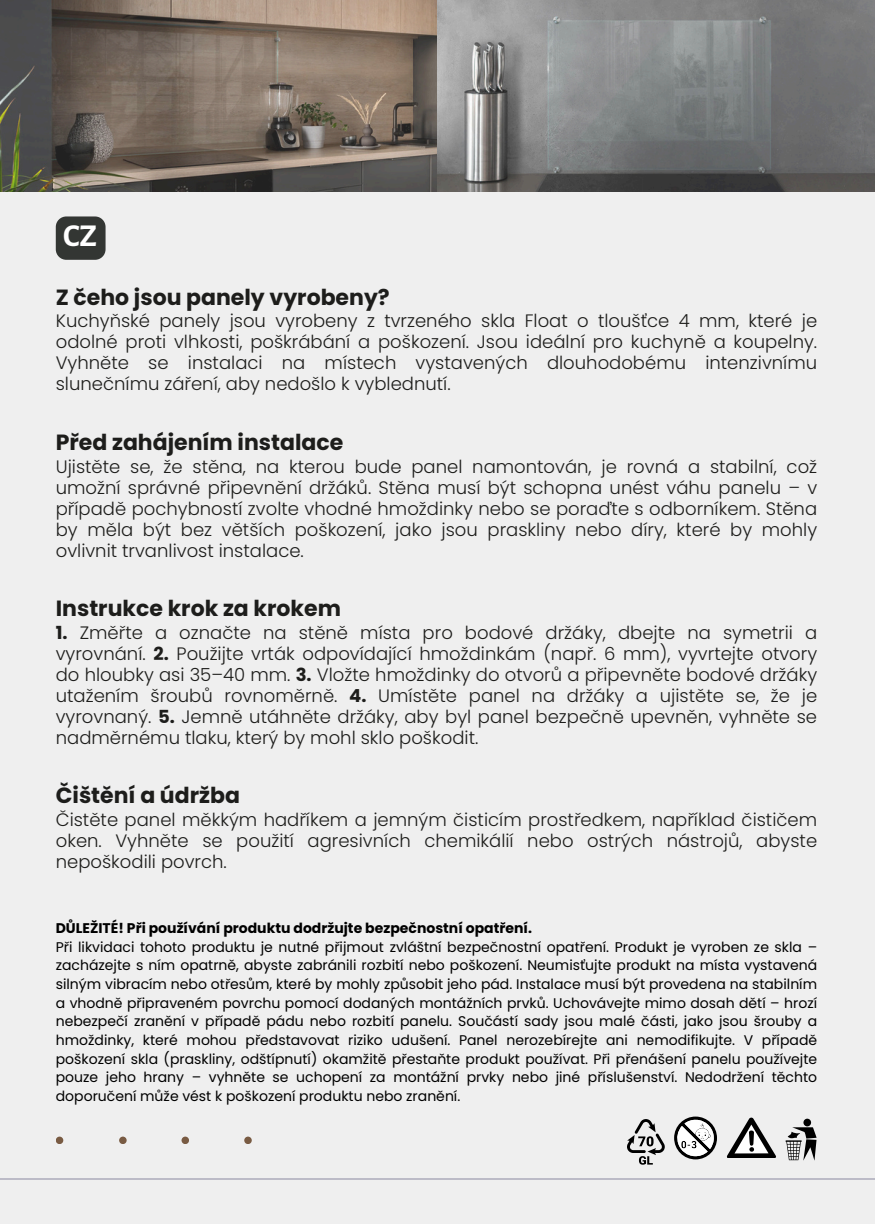
<style>
.page{position:relative;width:875px;height:1224px;background:#fff}
.page>*{position:absolute;margin:0;border:0;box-sizing:border-box;transform-origin:0 0}
.t1{font:700 32px "Alegreya Sans";color:#fff}
.t2{font:700 22px "Poppins";color:#1d1d1b}
.t3{font:300 18px/21px "Poppins";color:#1d1d1b;text-align:justify}
.t4{font:14px/18.6px "Poppins";color:#000;text-align:justify}
.t5{font:700 14px "Poppins";color:#000}
.s1{font-weight:700}
</style>
<div class="page">
<div style="left:0;top:0;width:874px;height:1224px;background:#ededed"></div>
<hr style="left:0;top:1178px;width:874px;height:2px;background:#b1b0be">
<img style="left:0;top:0;width:873px;height:192px">
<div style="left:56px;top:1137px;width:7px;height:7px;background:#795b43;border-radius:50%"></div>
<div style="left:119px;top:1137px;width:8px;height:7px;background:#795b43;border-radius:50%"></div>
<div style="left:181px;top:1137px;width:8px;height:7px;background:#795b43;border-radius:50%"></div>
<div style="left:244px;top:1137px;width:8px;height:7px;background:#795b43;border-radius:50%"></div>
<div style="left:56px;top:216px;width:49px;height:44px;background:#333633;border-radius:10px"></div>
<svg style="left:627px;top:1119px;width:37px;height:46px"></svg>
<svg style="left:674px;top:1116px;width:42px;height:44px"></svg>
<svg style="left:727px;top:1118px;width:48px;height:40px"></svg>
<svg style="left:785px;top:1119px;width:31px;height:42px"></svg>
<p class="t1" style="left:63px;top:221px;width:36px">CZ</p>
<p class="t2" style="left:56px;top:282px;width:335px">Z čeho jsou panely vyrobeny?</p>
<p class="t3" style="left:56px;top:311px;width:762px">Kuchyňské panely jsou vyrobeny z tvrzeného skla Float o tloušťce 4 mm, které je odolné proti vlhkosti, poškrábání a poškození. Jsou ideální pro kuchyně a koupelny.<br>Vyhněte se instalaci na místech vystavených dlouhodobému intenzivnímu slunečnímu záření, aby nedošlo k vyblednutí.</p>
<p class="t2" style="left:56px;top:427px;width:289px">Před zahájením instalace</p>
<p class="t3" style="left:56px;top:456px;width:762px">Ujistěte se, že stěna, na kterou bude panel namontován, je rovná a stabilní, což umožní správné připevnění držáků. Stěna musí být schopna unést váhu panelu – v případě pochybností zvolte vhodné hmoždinky nebo se poraďte s odborníkem. Stěna by měla být bez větších poškození, jako jsou praskliny nebo díry, které by mohly ovlivnit trvanlivost instalace.</p>
<h2 class="t2" style="left:56px;top:593px;width:286px">Instrukce krok za krokem</h2>
<h2 class="t3" style="left:56px;top:622px;width:762px"><span class="s1">1.</span> Změřte a označte na stěně místa pro bodové držáky, dbejte na symetrii a vyrovnání. <span class="s1">2.</span> Použijte vrták odpovídající hmoždinkám (např. 6 mm), vyvrtejte otvory do hloubky asi 35–40 mm. <span class="s1">3.</span> Vložte hmoždinky do otvorů a připevněte bodové držáky utažením šroubů rovnoměrně. <span class="s1">4.</span> Umístěte panel na držáky a ujistěte se, že je vyrovnaný. <span class="s1">5.</span> Jemně utáhněte držáky, aby byl panel bezpečně upevněn, vyhněte se</h2>
<h2 class="t3" style="left:56px;top:727px;width:424px">nadměrnému tlaku, který by mohl sklo poškodit.</h2>
<h2 class="t2" style="left:56px;top:780px;width:186px">Čištění a údržba</h2>
<h2 class="t3" style="left:56px;top:809px;width:762px">Čistěte panel měkkým hadříkem a jemným čisticím prostředkem, například čističem oken. Vyhněte se použití agresivních chemikálií nebo ostrých nástrojů, abyste nepoškodili povrch.</h2>
<h1 class="t5" style="left:56px;top:918px;width:477px">DŮLEŽITÉ! Při používání produktu dodržujte bezpečnostní opatření.</h1>
<h2 class="t4" style="left:56px;top:937px;width:762px">Při likvidaci tohoto produktu je nutné přijmout zvláštní bezpečnostní opatření. Produkt je vyroben ze skla – zacházejte s ním opatrně, abyste zabránili rozbití nebo poškození. Neumisťujte produkt na místa vystavená silným vibracím nebo otřesům, které by mohly způsobit jeho pád. Instalace musí být provedena na stabilním a vhodně připraveném povrchu pomocí dodaných montážních prvků. Uchovávejte mimo dosah dětí – hrozí nebezpečí zranění v případě pádu nebo rozbití panelu. Součástí sady jsou malé části, jako jsou šrouby a hmoždinky, které mohou představovat riziko udušení. Panel nerozebírejte ani nemodifikujte. V případě poškození skla (praskliny, odštípnutí) okamžitě přestaňte produkt používat. Při přenášení panelu používejte pouze jeho hrany – vyhněte se uchopení za montážní prvky nebo jiné příslušenství. Nedodržení těchto doporučení může vést k poškození produktu nebo zranění.</h2>
</div>
